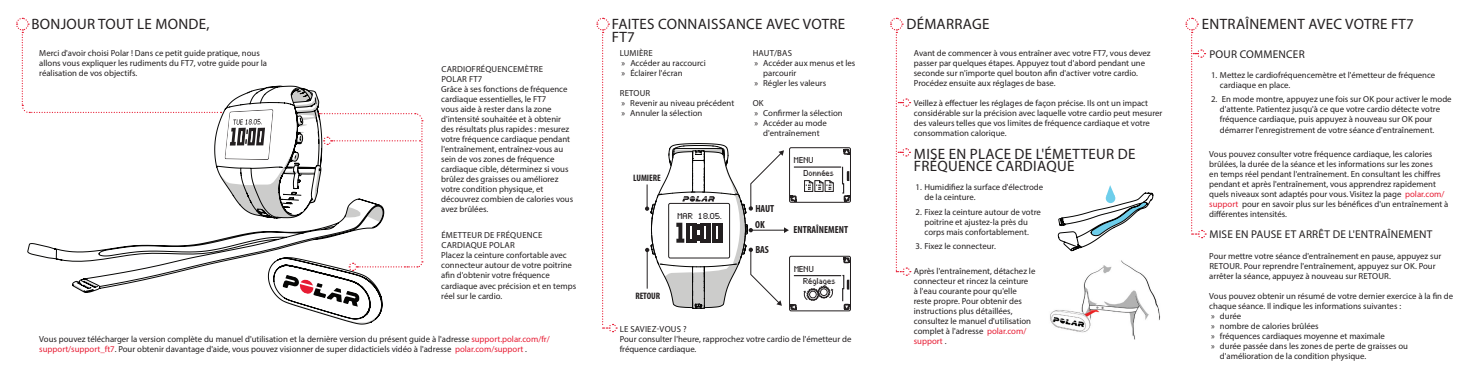
<style>
.page{position:relative;width:1471px;height:373px;background:#fff}
.page>*{position:absolute;margin:0;border:0;box-sizing:border-box;transform-origin:0 0}
.t1{font:15px/12.5px "Myriad Pro";letter-spacing:.02em;color:#231f20}
.t2{font:11.25px "Myriad Pro";letter-spacing:.02em;color:#231f20}
.t3{font:700 condensed 10.25px "Myriad Pro";color:#231f20}
.t4{font:700 condensed 9.38px "Myriad Pro";letter-spacing:-.015em;color:#231f20}
.t5{font:8.75px/10px "Myriad Pro";color:#231f20}
.t6{font:6.88px/12.9px "polar matrix basic 7 baseline NG";color:#231f20}
.s1{color:#e71c33}
</style>
<div class="page">
<svg style="left:890px;top:17px;width:21px;height:259px"></svg>
<svg style="left:596px;top:17px;width:253px;height:316px"></svg>
<svg style="left:1058px;top:185px;width:95px;height:65px"></svg>
<img style="left:1050px;top:260px;width:110px;height:79px">
<svg style="left:1185px;top:17px;width:21px;height:221px"></svg>
<svg style="left:16px;top:17px;width:407px;height:307px"></svg>
<h1 class="t1" style="left:32px;top:17px;width:179px">BONJOUR TOUT LE MONDE,</h1>
<p class="t5" style="left:39px;top:48px;width:229px">Merci d'avoir choisi Polar ! Dans ce petit guide pratique, nous allons vous expliquer les rudiments du FT7, votre guide pour la réalisation de vos objectifs.</p>
<p class="t5" style="left:441px;top:64px;width:133px">CARDIOFRÉQUENCEMÈTRE<br>POLAR FT7<br>Grâce à ses fonctions de fréquence cardiaque essentielles, le FT7<br>vous aide à rester dans la zone d'intensité souhaitée et à obtenir des résultats plus rapides : mesurez votre fréquence cardiaque pendant l'entraînement, entraînez-vous au sein de vos zones de fréquence cardiaque cible, déterminez si vous brûlez des graisses ou améliorez votre condition physique, et découvrez combien de calories vous avez brûlées.</p>
<p class="t5" style="left:441px;top:230px;width:136px">ÉMETTEUR DE FRÉQUENCE<br>CARDIAQUE POLAR<br>Placez la ceinture confortable avec connecteur autour de votre poitrine afin d'obtenir votre fréquence cardiaque avec précision et en temps réel sur le cardio.</p>
<p class="t5" style="left:39px;top:333px;width:512px">Vous pouvez télécharger la version complète du manuel d'utilisation et la dernière version du présent guide à l'adresse <span class="s1">support.polar.com/fr/ support/support_ft7</span>. Pour obtenir davantage d'aide, vous pouvez visionner de super didacticiels vidéo à l'adresse <span class="s1">polar.com/support</span> .</p>
<h1 class="t1" style="left:612px;top:17px;width:235px">FAITES CONNAISSANCE AVEC VOTRE<br>FT7</h1>
<p class="t5" style="left:620px;top:48px;width:87px">LUMIÈRE<br>» Accéder au raccourci » Éclairer l'écran</p>
<p class="t5" style="left:620px;top:88px;width:116px">RETOUR<br>» Revenir au niveau précédent » Annuler la sélection</p>
<p class="t5" style="left:752px;top:48px;width:41px">HAUT/BAS</p>
<p class="t5" style="left:754px;top:58px;width:102px">» Accéder aux menus et les</p>
<p class="t5" style="left:763px;top:68px;width:35px">parcourir</p>
<p class="t5" style="left:754px;top:78px;width:73px">» Régler les valeurs</p>
<p class="t5" style="left:752px;top:98px;width:12px">OK</p>
<p class="t5" style="left:754px;top:108px;width:90px">» Confirmer la sélection</p>
<p class="t5" style="left:754px;top:118px;width:74px">» Accéder au mode</p>
<p class="t5" style="left:763px;top:128px;width:58px">d'entraînement</p>
<p class="t4" style="left:633px;top:172px;width:29px">LUMIERE</p>
<p class="t6" style="left:677px;top:210px;width:46px">MAR 18.05.</p>
<p class="t4" style="left:635px;top:289px;width:26px">RETOUR</p>
<p class="t3" style="left:755px;top:202px;width:20px">HAUT</p>
<p class="t3" style="left:755px;top:243px;width:15px">BAS</p>
<p class="t3" style="left:755px;top:218px;width:11px">OK</p>
<p class="t6" style="left:803px;top:154px;width:32px;text-indent:-9px">MENU<br>Données</p>
<p class="t3" style="left:793px;top:223px;width:56px">ENTRAÎNEMENT</p>
<p class="t6" style="left:803px;top:262px;width:34px;text-indent:-9px">MENU<br>Réglages</p>
<p class="t5" style="left:619px;top:323px;width:233px">LE SAVIEZ-VOUS ?<br>Pour consulter l'heure, rapprochez votre cardio de l'émetteur de fréquence cardiaque.</p>
<h1 class="t1" style="left:906px;top:17px;width:85px">DÉMARRAGE</h1>
<p class="t5" style="left:914px;top:48px;width:238px">Avant de commencer à vous entraîner avec votre FT7, vous devez passer par quelques étapes. Appuyez tout d'abord pendant une seconde sur n'importe quel bouton afin d'activer votre cardio.<br>Procédez ensuite aux réglages de base.</p>
<p class="t5" style="left:914px;top:98px;width:250px">Veillez à effectuer les réglages de façon précise. Ils ont un impact considérable sur la précision avec laquelle votre cardio peut mesurer des valeurs telles que vos limites de fréquence cardiaque et votre consommation calorique.</p>
<h1 class="t1" style="left:914px;top:147px;width:223px">MISE EN PLACE DE L'ÉMETTEUR DE<br>FRÉQUENCE CARDIAQUE</h1>
<p class="t5" style="left:924px;top:182px;width:120px;text-indent:-9px">1. Humidifiez la surface d'électrode de la ceinture.</p>
<p class="t5" style="left:915px;top:206px;width:127px;text-align:center">2. Fixez la ceinture autour de votre poitrine et ajustez-la près du corps mais confortablement.</p>
<p class="t5" style="left:915px;top:241px;width:82px">3. Fixez le connecteur.</p>
<p class="t5" style="left:914px;top:265px;width:123px">Après l'entraînement, détachez le connecteur et rincez la ceinture<br>à l'eau courante pour qu'elle reste propre. Pour obtenir des instructions plus détaillées, consultez le manuel d'utilisation complet à l'adresse <span class="s1">polar.com/ support</span> .</p>
<h1 class="t1" style="left:1202px;top:17px;width:213px">ENTRAÎNEMENT AVEC VOTRE FT7</h1>
<p class="t2" style="left:1209px;top:47px;width:97px">POUR COMMENCER</p>
<p class="t5" style="left:1219px;top:70px;width:217px;text-indent:-9px">1. Mettez le cardiofréquencemètre et l'émetteur de fréquence cardiaque en place.</p>
<p class="t5" style="left:1219px;top:94px;width:233px;text-indent:-9px">2. En mode montre, appuyez une fois sur OK pour activer le mode d'attente. Patientez jusqu'à ce que votre cardio détecte votre fréquence cardiaque, puis appuyez à nouveau sur OK pour démarrer l'enregistrement de votre séance d'entraînement.</p>
<p class="t5" style="left:1209px;top:149px;width:241px">Vous pouvez consulter votre fréquence cardiaque, les calories brûlées, la durée de la séance et les informations sur les zones<br>en temps réel pendant l'entraînement. En consultant les chiffres pendant et après l'entraînement, vous apprendrez rapidement quels niveaux sont adaptés pour vous. Visitez la page <span class="s1">polar.com/ support</span> pour en savoir plus sur les bénéfices d'un entraînement à différentes intensités.</p>
<p class="t2" style="left:1209px;top:227px;width:224px">MISE EN PAUSE ET ARRÊT DE L'ENTRAÎNEMENT</p>
<p class="t5" style="left:1209px;top:250px;width:233px">Pour mettre votre séance d'entraînement en pause, appuyez sur<br>RETOUR. Pour reprendre l'entraînement, appuyez sur OK. Pour arrêter la séance, appuyez à nouveau sur RETOUR.</p>
<p class="t5" style="left:1209px;top:290px;width:245px">Vous pouvez obtenir un résumé de votre dernier exercice à la fin de</p>
<p class="t5" style="left:1209px;top:300px;width:193px">chaque séance. Il indique les informations suivantes :</p>
<p class="t5" style="left:1211px;top:310px;width:32px">» durée</p>
<p class="t5" style="left:1211px;top:320px;width:109px">» nombre de calories brûlées</p>
<p class="t5" style="left:1211px;top:330px;width:175px">» fréquences cardiaques moyenne et maximale</p>
<p class="t5" style="left:1211px;top:340px;width:198px">» durée passée dans les zones de perte de graisses ou</p>
<p class="t5" style="left:1219px;top:350px;width:148px">d'amélioration de la condition physique.</p>
</div>
